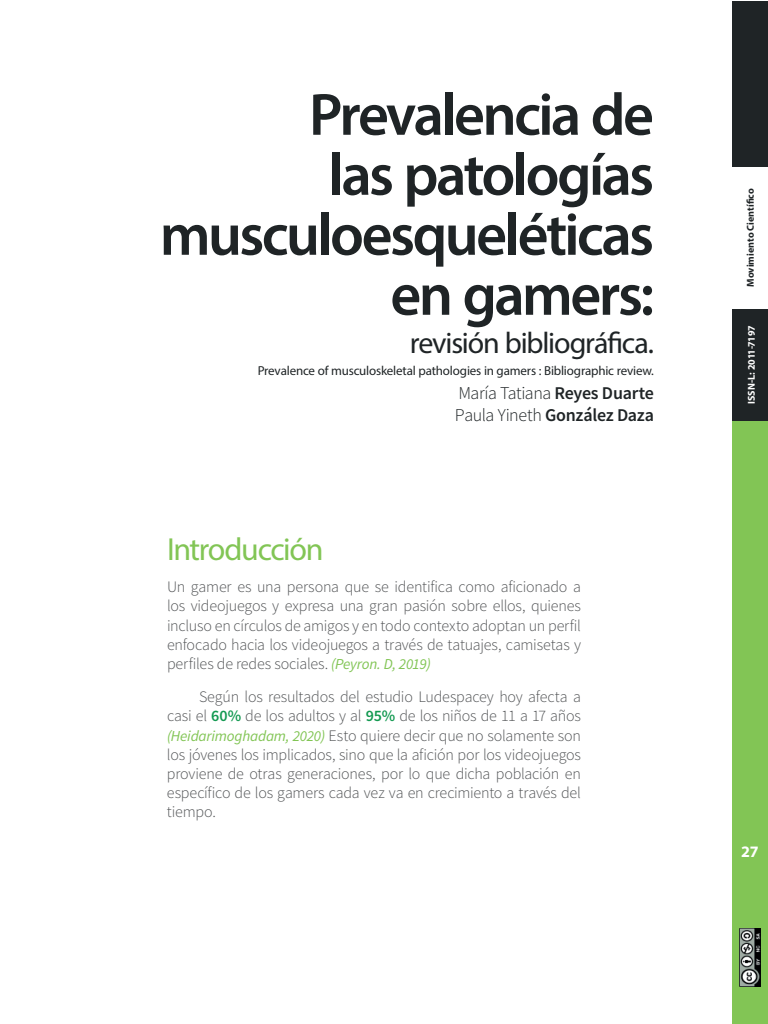
<style>
.page{position:relative;width:768px;height:1024px;background:#fff}
.page>*{position:absolute;margin:0;border:0;box-sizing:border-box;transform-origin:0 0}
.t1{font:600 60px/60px "Myriad Pro";letter-spacing:-.045em;color:#1f2426;text-align:right}
.t2{font:32px "Myriad Pro";letter-spacing:-.04em;color:#82c555}
.t3{font:30px "Myriad Pro";letter-spacing:-.035em;color:#1f2426}
.t4{font:300 18px/21.6px "Source Sans Pro";letter-spacing:-.025em;color:#1f2426}
.t5{font:300 16px/19.2px "Source Sans Pro";letter-spacing:-.01em;color:#525456;text-align:justify}
.t6{font:700 16px "Myriad Pro";color:#fff}
.t7{font:13px "Myriad Pro";letter-spacing:-.015em;color:#1f2426}
.t8{font:700 10px "Myriad Pro";color:#1f2426}
.t9{font:700 10px "Myriad Pro";letter-spacing:-.015em;color:#fff}
.s1{font-weight:600}
.s2{font-weight:400;font-style:italic;font-size:15.2px;color:#82c555}
.s3{font-weight:600;color:#139951}
</style>
<div class="page">
<div style="left:732px;top:421px;width:36px;height:603px;background:#82c555"></div>
<div style="left:732px;top:1px;width:36px;height:166px;background:#1f2426"></div>
<div style="left:732px;top:309px;width:36px;height:112px;background:#1f2426"></div>
<img style="left:740px;top:928px;width:20px;height:59px">
<h1 class="t1" style="left:160px;top:83px;width:496px">Prevalencia de<br>las patologías musculoesqueléticas en gamers:</h1>
<h3 class="t3" style="left:410px;top:324px;width:246px">revisión bibliográfica.</h3>
<p class="t7" style="left:258px;top:363px;width:398px">Prevalence of musculoskeletal pathologies in gamers : Bibliographic review.</p>
<p class="t4" style="left:455px;top:382px;width:201px">María Tatiana <span class="s1">Reyes Duarte<br></span>Paula Yineth <span class="s1">González Daza</span></p>
<h2 class="t2" style="left:167px;top:530px;width:158px">Introducción</h2>
<p class="t5" style="left:167px;top:577px;width:416px">Un gamer es una persona que se identifica como aficionado a los videojuegos y expresa una gran pasión sobre ellos, quienes incluso en círculos de amigos y en todo contexto adoptan un perfil enfocado hacia los videojuegos a través de tatuajes, camisetas y perfiles de redes sociales. <span class="s2">(Peyron. D, 2019)</span></p>
<p class="t5" style="left:167px;top:687px;width:416px;text-indent:32px">Según los resultados del estudio Ludespacey hoy afecta a casi el <span class="s3">60%</span> de los adultos y al <span class="s3">95%</span> de los niños de 11 a 17 años <span class="s2">(Heidarimoghadam, 2020)</span> Esto quiere decir que no solamente son los jóvenes los implicados, sino que la afición por los videojuegos proviene de otras generaciones, por lo que dicha población en específico de los gamers cada vez va en crecimiento a través del tiempo.</p>
<p class="t8" style="left:744px;top:287px;width:100px;rotate:-90deg">Movimiento Científico</p>
<p class="t9" style="left:745px;top:404px;width:80px;rotate:-90deg">ISSN-L: 2011-7197</p>
<p class="t6" style="left:741px;top:841px;width:19px">27</p>
</div>
